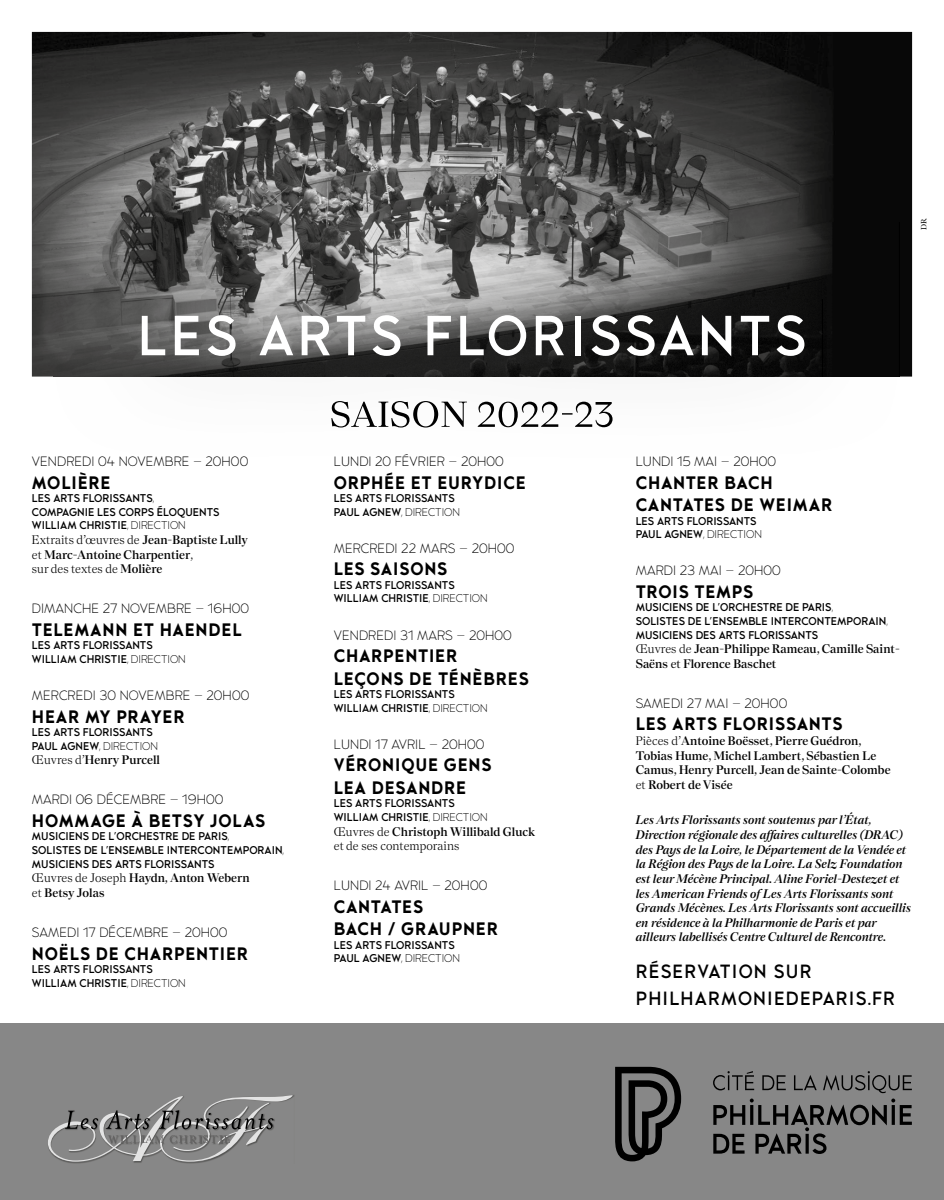
<style>
.page{position:relative;width:944px;height:1200px;background:#fff}
.page>*{position:absolute;margin:0;border:0;box-sizing:border-box;transform-origin:0 0}
.t1{font:600 56.25px "Philharmonique";letter-spacing:.06em;color:#fff}
.t2{font:600 19.12px/27px "Philharmonique";letter-spacing:.06em;color:#000}
.t3{font:700 18px/22.5px "Philharmonique";letter-spacing:.035em;color:#000}
.t4{font:13.5px "Philharmonique";letter-spacing:.01em;color:#000}
.t5{font:italic 600 12.38px/14.6px "Nantes";color:#000}
.t6{font:600 12.38px/14.6px "Nantes";color:#000}
.t7{font:12.38px/14.6px "Nantes";color:#000}
.t8{font:600 11.25px/13.5px "Philharmonique";color:#000}
.t9{font:8.1px "Baskerville";color:#000}
.s1{font-weight:400}
.s2{font-weight:600}
</style>
<div class="page">
<img style="left:32px;top:32px;width:880px;height:344px">
<div style="left:0;top:1023px;width:944px;height:176px;background:#878787"></div>
<img style="left:53px;top:222px;width:846px;height:206px">
<img style="left:331px;top:401px;width:282px;height:26px">
<svg style="left:713px;top:1098px;width:199px;height:55px"></svg>
<svg style="left:713px;top:1071px;width:41px;height:19px"></svg>
<svg style="left:762px;top:1075px;width:24px;height:14px"></svg>
<svg style="left:794px;top:1075px;width:22px;height:14px"></svg>
<svg style="left:823px;top:1071px;width:89px;height:21px"></svg>
<svg style="left:615px;top:1066px;width:66px;height:94px"></svg>
<svg style="left:48px;top:1095px;width:245px;height:66px"></svg>
<p class="t1" style="left:138px;top:302px;width:670px">LES ARTS FLORISSANTS</p>
<p class="t9" style="left:919px;top:230px;width:14px;rotate:-90deg">DR</p>
<p class="t4" style="left:32px;top:453px;width:218px">VENDREDI 04 NOVEMBRE – 20H00</p>
<p class="t3" style="left:32px;top:471px;width:80px">MOLIÈRE</p>
<p class="t8" style="left:32px;top:491px;width:189px">LES ARTS FLORISSANTS<span class="s1">,<br></span>COMPAGNIE LES CORPS ÉLOQUENTS<br>WILLIAM CHRISTIE<span class="s1">, DIRECTION</span></p>
<p class="t6" style="left:32px;top:531px;width:217px"><span class="s1">Extraits d’œuvres de</span> Jean-Baptiste Lully <span class="s1">et</span> Marc-Antoine Charpentier<span class="s1">,<br>sur des textes de</span> Molière</p>
<p class="t4" style="left:32px;top:600px;width:219px">DIMANCHE 27 NOVEMBRE – 16H00</p>
<p class="t3" style="left:32px;top:618px;width:212px">TELEMANN ET HAENDEL</p>
<p class="t8" style="left:32px;top:638px;width:155px">LES ARTS FLORISSANTS<br>WILLIAM CHRISTIE<span class="s1">, DIRECTION</span></p>
<p class="t4" style="left:32px;top:687px;width:219px">MERCREDI 30 NOVEMBRE – 20H00</p>
<p class="t3" style="left:32px;top:704px;width:154px">HEAR MY PRAYER</p>
<p class="t8" style="left:32px;top:725px;width:128px">LES ARTS FLORISSANTS<br>PAUL AGNEW<span class="s1">, DIRECTION</span></p>
<p class="t6" style="left:32px;top:752px;width:130px"><span class="s1">Œuvres d’</span>Henry Purcell</p>
<p class="t4" style="left:32px;top:791px;width:193px">MARDI 06 DÉCEMBRE – 19H00</p>
<p class="t3" style="left:32px;top:809px;width:235px">HOMMAGE À BETSY JOLAS</p>
<p class="t8" style="left:32px;top:829px;width:253px">MUSICIENS DE L'ORCHESTRE DE PARIS<span class="s1">,<br></span>SOLISTES DE L'ENSEMBLE INTERCONTEMPORAIN<span class="s1">,<br></span>MUSICIENS DES ARTS FLORISSANTS</p>
<p class="t6" style="left:32px;top:869px;width:219px"><span class="s1">Œuvres de Joseph</span> Haydn, Anton Webern <span class="s1">et</span> Betsy Jolas</p>
<p class="t4" style="left:32px;top:924px;width:197px">SAMEDI 17 DÉCEMBRE – 20H00</p>
<p class="t3" style="left:32px;top:941px;width:218px">NOËLS DE CHARPENTIER</p>
<p class="t8" style="left:32px;top:961px;width:155px">LES ARTS FLORISSANTS<br>WILLIAM CHRISTIE<span class="s1">, DIRECTION</span></p>
<p class="t4" style="left:334px;top:453px;width:171px">LUNDI 20 FÉVRIER – 20H00</p>
<p class="t3" style="left:334px;top:471px;width:194px">ORPHÉE ET EURYDICE</p>
<p class="t8" style="left:334px;top:491px;width:128px">LES ARTS FLORISSANTS<br>PAUL AGNEW<span class="s1">, DIRECTION</span></p>
<p class="t4" style="left:334px;top:540px;width:182px">MERCREDI 22 MARS – 20H00</p>
<p class="t3" style="left:334px;top:557px;width:115px">LES SAISONS</p>
<p class="t8" style="left:334px;top:578px;width:155px">LES ARTS FLORISSANTS<br>WILLIAM CHRISTIE<span class="s1">, DIRECTION</span></p>
<p class="t4" style="left:334px;top:626px;width:179px">VENDREDI 31 MARS – 20H00</p>
<p class="t3" style="left:334px;top:644px;width:197px">CHARPENTIER<br>LEÇONS DE TÉNÈBRES</p>
<p class="t8" style="left:334px;top:687px;width:155px">LES ARTS FLORISSANTS<br>WILLIAM CHRISTIE<span class="s1">, DIRECTION</span></p>
<p class="t4" style="left:334px;top:736px;width:152px">LUNDI 17 AVRIL – 20H00</p>
<p class="t3" style="left:334px;top:753px;width:159px">VÉRONIQUE GENS<br>LEA DESANDRE</p>
<p class="t8" style="left:334px;top:796px;width:155px">LES ARTS FLORISSANTS<br>WILLIAM CHRISTIE<span class="s1">, DIRECTION</span></p>
<p class="t7" style="left:334px;top:823px;width:203px">Œuvres de <span class="s2">Christoph Willibald Gluck </span>et de ses contemporains</p>
<p class="t4" style="left:334px;top:877px;width:155px">LUNDI 24 AVRIL – 20H00</p>
<p class="t3" style="left:334px;top:894px;width:166px">CANTATES<br>BACH / GRAUPNER</p>
<p class="t8" style="left:334px;top:937px;width:128px">LES ARTS FLORISSANTS<br>PAUL AGNEW<span class="s1">, DIRECTION</span></p>
<p class="t4" style="left:636px;top:453px;width:142px">LUNDI 15 MAI – 20H00</p>
<p class="t3" style="left:636px;top:471px;width:198px">CHANTER BACH<br>CANTATES DE WEIMAR</p>
<p class="t8" style="left:636px;top:513px;width:128px">LES ARTS FLORISSANTS<br>PAUL AGNEW<span class="s1">, DIRECTION</span></p>
<p class="t4" style="left:636px;top:562px;width:147px">MARDI 23 MAI – 20H00</p>
<p class="t3" style="left:636px;top:580px;width:119px">TROIS TEMPS</p>
<p class="t8" style="left:636px;top:600px;width:253px">MUSICIENS DE L'ORCHESTRE DE PARIS<span class="s1">,<br></span>SOLISTES DE L'ENSEMBLE INTERCONTEMPORAIN<span class="s1">,<br></span>MUSICIENS DES ARTS FLORISSANTS</p>
<p class="t6" style="left:636px;top:641px;width:266px"><span class="s1">Œuvres de</span> Jean-Philippe Rameau, Camille Saint-<br>Saëns <span class="s1">et</span> Florence Baschet</p>
<p class="t4" style="left:636px;top:695px;width:153px">SAMEDI 27 MAI – 20H00</p>
<p class="t3" style="left:636px;top:712px;width:208px">LES ARTS FLORISSANTS</p>
<p class="t6" style="left:636px;top:732px;width:256px"><span class="s1">Pièces d’</span>Antoine Boësset, Pierre Guédron, Tobias Hume, Michel Lambert, Sébastien Le Camus, Henry Purcell, Jean de Sainte-Colombe <span class="s1">et</span> Robert de Visée</p>
<p class="t5" style="left:636px;top:812px;width:277px">Les Arts Florissants sont soutenus par l’État, Direction régionale des affaires culturelles (DRAC) des Pays de la Loire, le Département de la Vendée et la Région des Pays de la Loire. La Selz Foundation est leur Mécène Principal. Aline Foriel-Destezet et les American Friends ofLes Arts Florissants sont Grands Mécènes. Les Arts Florissants sont accueillis en résidence à la Philharmonie de Paris et par ailleurs labellisés Centre Culturel de Rencontre.</p>
<p class="t2" style="left:636px;top:956px;width:261px">RÉSERVATION SUR<br>PHILHARMONIEDEPARIS.FR</p>
</div>
